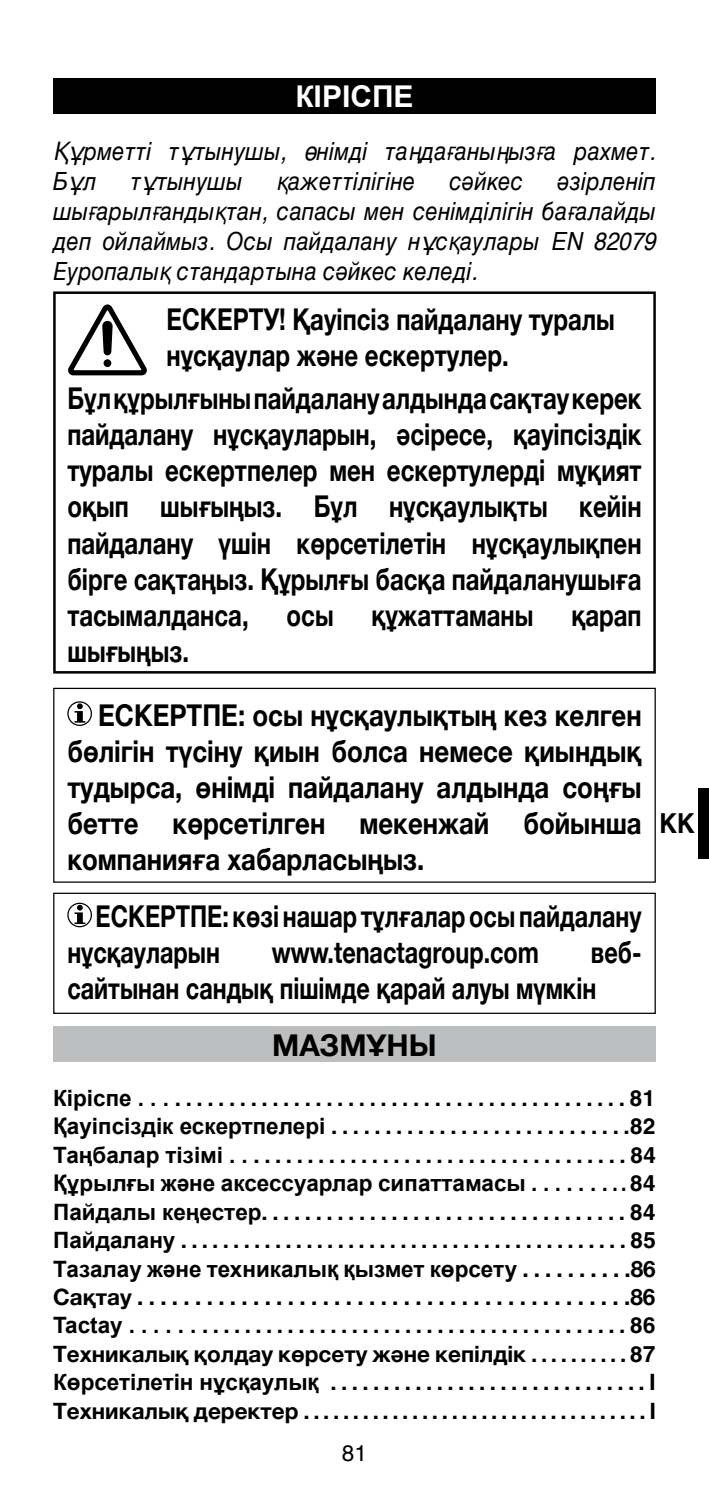
<style>
.page{position:relative;width:709px;height:1489px;background:#fff}
.page>*{position:absolute;margin:0;border:0;box-sizing:border-box;transform-origin:0 0}
.t1{font:700 30px/36px "Helvetica Neue";color:#000;scale:.8 1}
.t2{font:700 30px/36px "Helvetica Neue";color:#000;text-align:justify;scale:.86 1}
.t3{font:700 30px/36px "Helvetica Neue";color:#000;scale:.78 1}
.t4{font:700 30px "Arial";color:#fff}
.t5{font:700 30px "Helvetica Neue";color:#000}
.t6{font:700 27.5px "Helvetica World";color:#000;scale:.9 1}
.t7{font:italic 25px/30px "Helvetica";color:#000;scale:.9 1}
.t8{font:700 22.5px/28.5px "Helvetica World";color:#000}
.t9{font:700 22.5px "Helvetica Neue";color:#000}
.t10{font:700 22.5px "Arial";color:#000}
.t11{font:22.5px "Helvetica World";color:#000}
.s1{font-family:"Arial"}
.s2{font-family:"Helvetica World"}
.s3{font-family:"Helvetica Neue"}
</style>
<div class="page">
<div style="left:698px;top:788px;width:11px;height:71px;background:#000"></div>
<div style="left:53px;top:78px;width:603px;height:35px;background:#000"></div>
<svg style="left:74px;top:703px;width:11px;height:19px"></svg>
<div style="left:67px;top:701px;width:25px;height:25px;border:1px solid #000;border-radius:50%"></div>
<svg style="left:74px;top:904px;width:11px;height:20px"></svg>
<div style="left:67px;top:902px;width:25px;height:25px;border:1px solid #000;border-radius:50%"></div>
<div style="left:53px;top:1026px;width:603px;height:36px;background:#bcbec0"></div>
<div style="left:53px;top:291px;width:603px;height:382px;border:2px solid #000"></div>
<div style="left:53px;top:687px;width:603px;height:195px;border:1px solid #000"></div>
<div style="left:53px;top:892px;width:603px;height:121px;border:1px solid #000"></div>
<svg style="left:68px;top:304px;width:79px;height:71px"></svg>
<h1 class="t4" style="left:295px;top:77px;width:120px">КІРІСПЕ</h1>
<p class="t7" style="left:53px;top:137px;width:671px">Құрметті тұтынушы, өнімді таңдағаныңызға рахмет.<br>Бұл</p>
<p class="t7" style="left:131px;top:167px;width:126px">тұтынушы</p>
<p class="t7" style="left:276px;top:167px;width:156px">қажеттілігіне</p>
<p class="t7" style="left:449px;top:167px;width:83px">сәйкес</p>
<p class="t7" style="left:53px;top:167px;width:671px;text-align:justify;text-indent:504px">әзірленіп шығарылғандықтан, сапасы мен сенімділігін бағалайды деп ойлаймыз. Осы пайдалану нұсқаулары EN 82079<br>Еуропалық стандартына сәйкес келеді.</p>
<h1 class="t1" style="left:167px;top:302px;width:562px">ЕСКЕРТУ! Қауіпсіз пайдалану туралы нұсқаулар және ескертулер.</h1>
<p class="t1" style="left:67px;top:381px;width:719px;text-align:justify">Бұл құрылғыны пайдалану алдында сақтау керек пайдалану нұсқауларын, әсіресе, қауіпсіздік туралы ескертпелер мен ескертулерді мұқият оқып шығыңыз. Бұл нұсқаулықты кейін пайдалану үшін көрсетілетін нұсқаулықпен бірге сақтаңыз. Құрылғы басқа пайдаланушыға тасымалданса,</p>
<h1 class="t1" style="left:286px;top:597px;width:60px">осы</h1>
<h1 class="t1" style="left:371px;top:597px;width:204px">құжаттаманы</h1>
<h1 class="t1" style="left:571px;top:597px;width:89px">қарап</h1>
<h1 class="t1" style="left:98px;top:619px;width:680px;line-height:64.2px;text-indent:-31px">шығыңыз.<br>ЕСКЕРТПЕ: осы нұсқаулықтың кез келген</h1>
<h1 class="t2" style="left:67px;top:734px;width:669px">бөлігін түсіну қиын болса немесе қиындық тудырса, өнімді пайдалану алдында соңғы бетте көрсетілген мекенжай бойынша компанияға хабарласыңыз.</h1>
<h1 class="t3" style="left:67px;top:899px;width:737px;text-indent:28px">ЕСКЕРТПЕ: көзі нашар тұлғалар осы пайдалану нұсқауларын</h1>
<p class="t6" style="left:659px;top:807px;width:41px">KK</p>
<h1 class="t3" style="left:67px;top:935px;width:737px;text-indent:523px">веб&shy;сайтынан сандық пішімде қарай алуы мүмкін</h1>
<h1 class="t5" style="left:272px;top:1021px;width:166px">МАЗМҰНЫ</h1>
<p class="t8" style="left:53px;top:1083px;width:604px;text-align:justify"><span class="s1">Кіріспе . . .</span> . . . . . . . . . . . . . . . . . . . . . . . . . . . . . . . . . . . . . . . . . . 81<br><span class="s1">Қауіпсіздік ескертпелері</span> . . . . . . . . . . . . . . . . . . . . . . . . . . . .82<br><span class="s1">Таңбалар тізімі . .</span> . . . . . . . . . . . . . . . . . . . . . . . . . . . . . . . . . . . 84</p>
<p class="t10" style="left:53px;top:1168px;width:604px">Құрылғы және аксессуарлар сипаттамасы . . . . . . . <span class="s2">. . 84</span></p>
<p class="t8" style="left:53px;top:1197px;width:604px"><span class="s1">Пайдалы кеңестер</span>. . . . . . . . . . . . . . . . . . . . . . . . . . . . . . . . . . 84<br><span class="s1">Пайдалану</span> . . . . . . . . . . . . . . . . . . . . . . . . . . . . . . . . . . . . . . . . . . . 85</p>
<p class="t10" style="left:53px;top:1253px;width:604px">Тазалау және техникалық қызмет көрсету <span class="s3">. . . . . . . . . .86</span></p>
<p class="t9" style="left:53px;top:1279px;width:603px">Сақтау . . . . . . . . . . . . . . . . . . . . . . . . . . . . . . . . . . . . . . . . . . .86</p>
<p class="t8" style="left:53px;top:1311px;width:604px"><span class="s1">Tactay . . . . . .</span> . . . . . . . . . . . . . . . . . . . . . . . . . . . . . . . . . . . . . . . . 86</p>
<p class="t9" style="left:53px;top:1335px;width:604px">Техникалық қолдау көрсету және кепілдік <span class="s2">. . . . . . . . . . 87</span></p>
<p class="t8" style="left:53px;top:1367px;width:604px"><span class="s1">Көрсетілетін нұсқаулық</span> . . . . . . . . . . . . . . . . . . . . . . . . . . . . . . I<br><span class="s3">Техникалық деректер</span> . . . . . . . . . . . . . . . . . . . . . . . . . . . . . . . . . . . I</p>
<h1 class="t3" style="left:272px;top:935px;width:344px">www.tenactagroup.com</h1>
<p class="t11" style="left:342px;top:1439px;width:27px">81</p>
</div>
